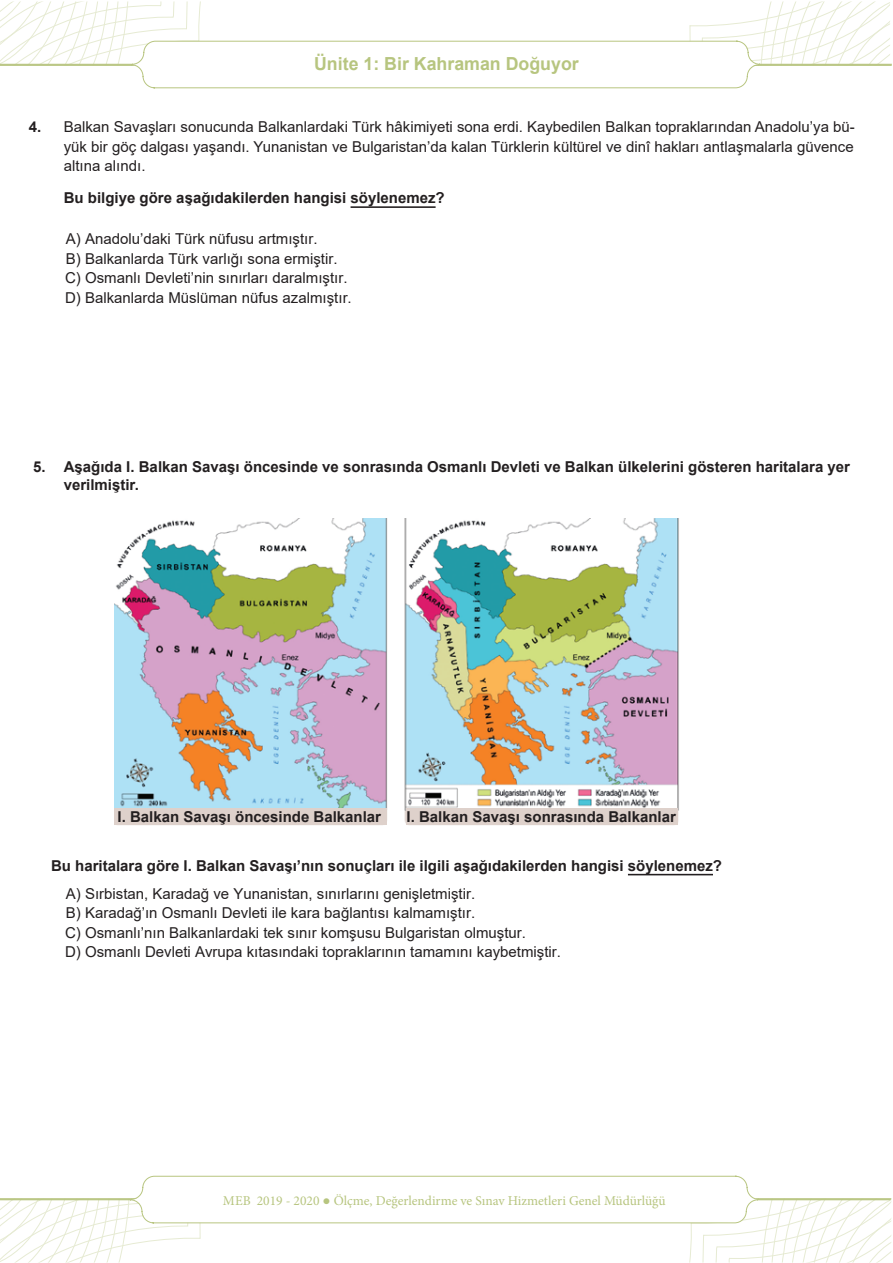
<style>
.page{position:relative;width:893px;height:1263px;background:#fff}
.page>*{position:absolute;margin:0;border:0;box-sizing:border-box;transform-origin:0 0}
.t1{font:700 18px "Arial";color:#b7c57f}
.t2{font:15px/19.5px "Arial";color:#231f20}
.t3{font:700 15px/18px "Arial";color:#231f20}
.t4{font:13.5px "Minion Pro";color:#b7c57f}
.s1{font-weight:700}
.s2{font-family:"Arial"}
</style>
<div class="page">
<svg style="left:0;top:1175px;width:892px;height:87px"></svg>
<svg style="left:0;top:1px;width:892px;height:88px"></svg>
<hr style="left:351px;top:206px;width:85px;height:2px;background:#231f20">
<hr style="left:628px;top:874px;width:85px;height:1px;background:#231f20">
<img style="left:114px;top:518px;width:565px;height:305px">
<div style="left:114px;top:808px;width:273px;height:17px;background:#ded1cb"></div>
<div style="left:406px;top:808px;width:272px;height:17px;background:#ded1cb"></div>
<p class="t1" style="left:314px;top:51px;width:266px">Ünite 1: Bir Kahraman Doğuyor</p>
<p class="t2" style="left:64px;top:117px;width:793px;text-align:justify;text-indent:-35px"><span class="s1">4.</span> Balkan Savaşları sonucunda Balkanlardaki Türk hâkimiyeti sona erdi. Kaybedilen Balkan topraklarından Anadolu’ya bü&shy;yük bir göç dalgası yaşandı. Yunanistan ve Bulgaristan’da kalan Türklerin kültürel ve dinî hakları antlaşmalarla güvence altına alındı.</p>
<p class="t3" style="left:64px;top:189px;width:382px">Bu bilgiye göre aşağıdakilerden hangisi söylenemez?</p>
<p class="t2" style="left:65px;top:229px;width:288px">A) Anadolu’daki Türk nüfusu artmıştır.<br>B) Balkanlarda Türk varlığı sona ermiştir.<br>C) Osmanlı Devleti’nin sınırları daralmıştır.<br>D) Balkanlarda Müslüman nüfus azalmıştır.</p>
<p class="t3" style="left:64px;top:458px;width:788px;text-indent:-31px">5. Aşağıda I. Balkan Savaşı öncesinde ve sonrasında Osmanlı Devleti ve Balkan ülkelerini gösteren haritalara yer verilmiştir.</p>
<p class="t3" style="left:118px;top:808px;width:265px">I. Balkan Savaşı öncesinde Balkanlar</p>
<p class="t3" style="left:407px;top:808px;width:271px">I. Balkan Savaşı sonrasında Balkanlar</p>
<p class="t3" style="left:51px;top:857px;width:673px">Bu haritalara göre I. Balkan Savaşı’nın sonuçları ile ilgili aşağıdakilerden hangisi söylenemez?</p>
<p class="t2" style="left:65px;top:884px;width:497px">A) Sırbistan, Karadağ ve Yunanistan, sınırlarını genişletmiştir.<br>B) Karadağ’ın Osmanlı Devleti ile kara bağlantısı kalmamıştır.<br>C) Osmanlı’nın Balkanlardaki tek sınır komşusu Bulgaristan olmuştur.<br>D) Osmanlı Devleti Avrupa kıtasındaki topraklarının tamamını kaybetmiştir.</p>
<p class="t4" style="left:223px;top:1191px;width:444px">MEB 2019 - 2020 <span class="s2">●</span> Ölçme, Değerlendirme ve Sınav Hizmetleri Genel Müdürlüğü</p>
</div>
